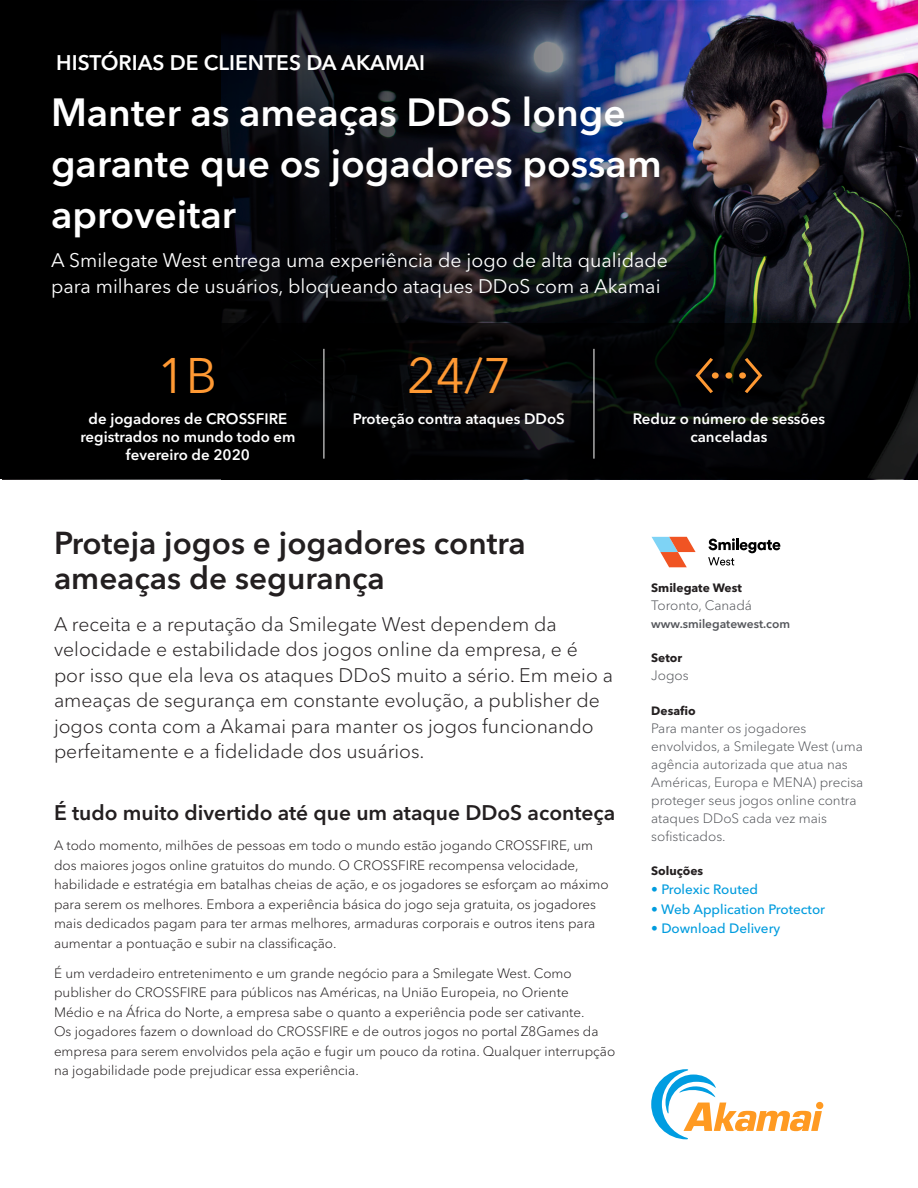
<style>
.page{position:relative;width:918px;height:1188px;background:#fff}
.page>*{position:absolute;margin:0;border:0;box-sizing:border-box;transform-origin:0 0}
.t1{font:49.5px "Avenir Next LT Pro";color:#f93}
.ACS_Header{font:600 39px/51px "Avenir Next LT Pro";color:#fff}
.ACS_Text_Header{font:600 31.5px/34.5px "Avenir Next LT Pro";color:#231f20}
.ACS_Text_Subhead{font:600 21px "Avenir Next LT Pro";color:#231f20}
.ACS_Preheader{font:600 21px "Avenir Next LT Pro";color:#fff}
.ACS_Text_Intro_Para{font:300 19.5px/25.5px "Avenir Next LT Pro";color:#231f20}
.ACS_Text_Intro_Para-2{font:19.5px/25.5px "Avenir Next LT Pro";color:#fff}
.t2{font:600 15px/18px "Avenir Next LT Pro";color:#fff;text-align:center}
.ACS_Text_Main{font:300 13.5px/19.5px "Avenir Next LT Pro";color:#231f20}
.ACS_Sidebar_Details{font:300 13.5px/18px "Avenir Next LT Pro";color:#54565b}
.ACS_Sidebar_Details-2{font:500 13.5px "Avenir Next LT Pro";color:#009cde}
.ACS_Sidebar_Details-3{font:700 12px "Avenir Next LT Pro";color:#231f20}
.ACS_Sidebar_URL{font:600 12px "Avenir Next LT Pro";color:#54565b}
</style>
<div class="page">
<img style="left:2px;top:2px;width:916px;height:322px">
<div style="left:816px;top:1102px;width:7px;height:7px;background:#ff9a22;border-radius:50%"></div>
<svg style="left:651px;top:1069px;width:171px;height:70px"></svg>
<svg style="left:0;top:324px;width:918px;height:155px;background:#030304"></svg>
<hr style="left:324px;top:349px;width:1px;height:110px;background:#fff">
<hr style="left:594px;top:349px;width:1px;height:110px;background:#fff">
<svg style="left:695px;top:358px;width:18px;height:35px"></svg>
<svg style="left:745px;top:358px;width:17px;height:35px"></svg>
<div style="left:712px;top:372px;width:7px;height:7px;background:#f93;border-radius:50%"></div>
<div style="left:725px;top:372px;width:7px;height:7px;background:#f93;border-radius:50%"></div>
<svg style="left:739px;top:372px;width:7px;height:7px"></svg>
<svg style="left:652px;top:537px;width:44px;height:30px"></svg>
<svg style="left:708px;top:538px;width:72px;height:28px"></svg>
<p class="ACS_Preheader" style="left:56px;top:50px;width:370px">HISTÓRIAS DE CLIENTES DA AKAMAI</p>
<p class="ACS_Header" style="left:51px;top:87px;width:612px">Manter as ameaças DDoS longe garante que os jogadores possam aproveitar</p>
<p class="ACS_Text_Intro_Para-2" style="left:51px;top:248px;width:619px">A Smilegate West entrega uma experiência de jogo de alta qualidade para milhares de usuários, bloqueando ataques DDoS com a Akamai</p>
<p class="t1" style="left:157px;top:346px;width:62px">1B</p>
<p class="t1" style="left:407px;top:346px;width:106px">24/7</p>
<p class="t2" style="left:80px;top:410px;width:217px">de jogadores de CROSSFIRE registrados no mundo todo em fevereiro de 2020</p>
<p class="t2" style="left:353px;top:410px;width:213px">Proteção contra ataques DDoS</p>
<p class="t2" style="left:633px;top:410px;width:194px">Reduz o número de sessões canceladas</p>
<p class="ACS_Text_Header" style="left:54px;top:526px;width:473px">Proteja jogos e jogadores contra ameaças de segurança</p>
<p class="ACS_Text_Intro_Para" style="left:54px;top:611px;width:561px">A receita e a reputação da Smilegate West dependem da velocidade e estabilidade dos jogos online da empresa, e é por isso que ela leva os ataques DDoS muito a sério. Em meio a ameaças de segurança em constante evolução, a publisher de jogos conta com a Akamai para manter os jogos funcionando perfeitamente e a fidelidade dos usuários.</p>
<p class="ACS_Text_Subhead" style="left:54px;top:800px;width:563px">É tudo muito divertido até que um ataque DDoS aconteça</p>
<p class="ACS_Text_Main" style="left:54px;top:836px;width:556px">A todo momento, milhões de pessoas em todo o mundo estão jogando CROSSFIRE, um dos maiores jogos online gratuitos do mundo. O CROSSFIRE recompensa velocidade, habilidade e estratégia em batalhas cheias de ação, e os jogadores se esforçam ao máximo para serem os melhores. Embora a experiência básica do jogo seja gratuita, os jogadores mais dedicados pagam para ter armas melhores, armaduras corporais e outros itens para aumentar a pontuação e subir na classificação.</p>
<p class="ACS_Text_Main" style="left:54px;top:963px;width:563px">É um verdadeiro entretenimento e um grande negócio para a Smilegate West. Como publisher do CROSSFIRE para públicos nas Américas, na União Europeia, no Oriente<br>Médio e na África do Norte, a empresa sabe o quanto a experiência pode ser cativante.<br>Os jogadores fazem o download do CROSSFIRE e de outros jogos no portal Z8Games da empresa para serem envolvidos pela ação e fugir um pouco da rotina. Qualquer interrupção na jogabilidade pode prejudicar essa experiência.</p>
<p class="ACS_Sidebar_Details-3" style="left:651px;top:581px;width:92px">Smilegate West</p>
<p class="ACS_Sidebar_Details" style="left:651px;top:597px;width:102px">Toronto, Canadá</p>
<p class="ACS_Sidebar_URL" style="left:651px;top:617px;width:140px">www.smilegatewest.com</p>
<p class="ACS_Sidebar_Details-3" style="left:651px;top:651px;width:33px">Setor</p>
<p class="ACS_Sidebar_Details" style="left:651px;top:667px;width:39px">Jogos</p>
<p class="ACS_Sidebar_Details-3" style="left:651px;top:703px;width:46px">Desafio</p>
<p class="ACS_Sidebar_Details" style="left:651px;top:719px;width:214px">Para manter os jogadores envolvidos, a Smilegate West (uma agência autorizada que atua nas<br>Américas, Europa e MENA) precisa proteger seus jogos online contra ataques DDoS cada vez mais sofisticados.</p>
<p class="ACS_Sidebar_Details-3" style="left:651px;top:863px;width:54px">Soluções</p>
<p class="ACS_Sidebar_Details-2" style="left:651px;top:882px;width:108px">• Prolexic Routed</p>
<p class="ACS_Sidebar_Details-2" style="left:651px;top:901px;width:175px">• Web Application Protector</p>
<p class="ACS_Sidebar_Details-2" style="left:651px;top:921px;width:131px">• Download Delivery</p>
</div>
